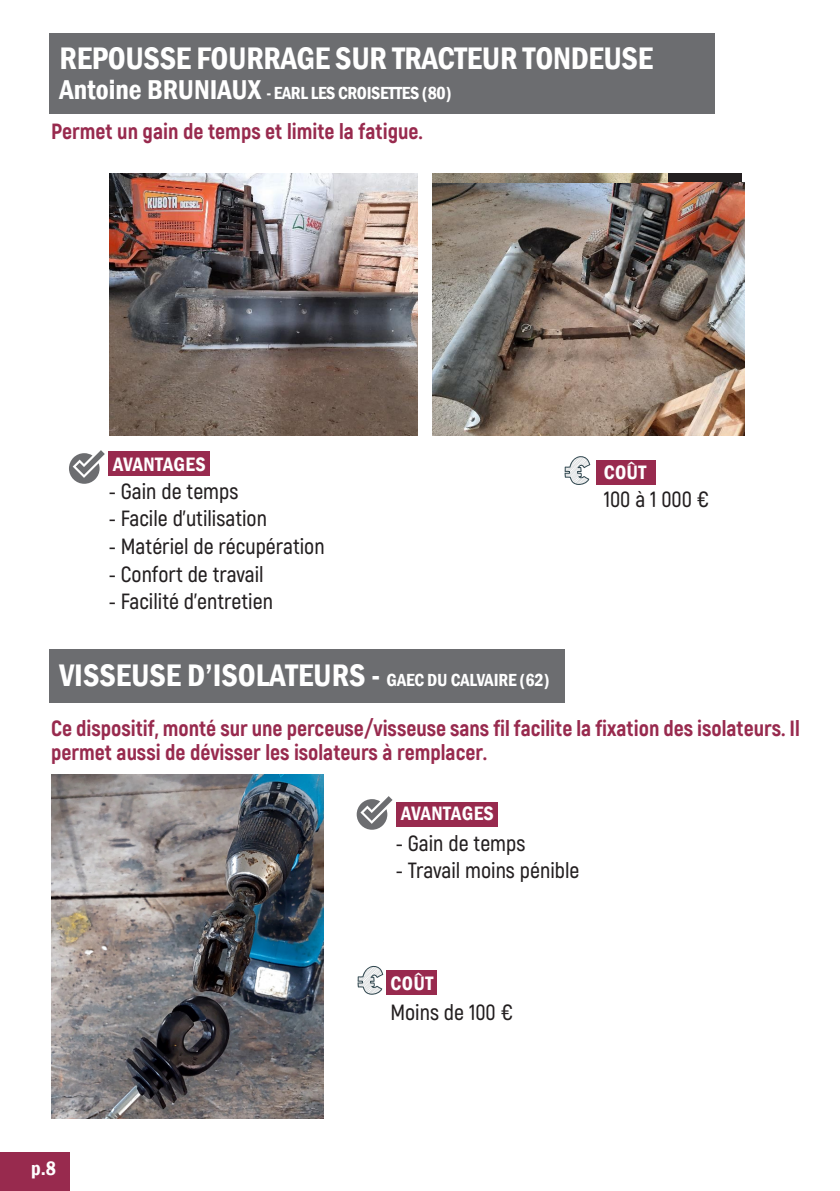
<style>
.page{position:relative;width:840px;height:1191px;background:#fff}
.page>*{position:absolute;margin:0;border:0;box-sizing:border-box;transform-origin:0 0}
.t1{font:600 condensed 32px "Franklin Gothic";letter-spacing:-.01em;color:#fff}
.t2{font:800 22px/24px "Akrobat";color:#982a4e}
.t3{font:600 22px "Akrobat";color:#231f20}
.t4{font:600 condensed 20px "Franklin Gothic";letter-spacing:.02em;color:#fff}
.t5{font:600 condensed 18px "Franklin Gothic";letter-spacing:-.02em;color:#fff}
.s1{font-size:28px}
.s2{font-size:18px}
</style>
<div class="page">
<div style="left:0;top:1152px;width:69px;height:39px;background:#982a4e"></div>
<div style="left:109px;top:451px;width:101px;height:25px;background:#982a4e"></div>
<div style="left:596px;top:459px;width:59px;height:25px;background:#982a4e"></div>
<div style="left:386px;top:970px;width:50px;height:25px;background:#982a4e"></div>
<div style="left:396px;top:801px;width:102px;height:25px;background:#982a4e"></div>
<img style="left:51px;top:774px;width:273px;height:345px">
<div style="left:49px;top:33px;width:665px;height:80px;background:#6c6d70"></div>
<img style="left:109px;top:173px;width:308px;height:262px">
<div style="left:49px;top:649px;width:515px;height:53px;background:#6c6d70"></div>
<svg style="left:69px;top:450px;width:36px;height:34px"></svg>
<svg style="left:564px;top:456px;width:26px;height:29px"></svg>
<svg style="left:356px;top:796px;width:36px;height:33px"></svg>
<svg style="left:357px;top:965px;width:26px;height:30px"></svg>
<img style="left:432px;top:183px;width:311px;height:253px">
<img style="left:432px;top:173px;width:235px;height:9px">
<p class="t1" style="left:60px;top:37px;width:594px">REPOUSSE FOURRAGE SUR TRACTEUR TONDEUSE</p>
<p class="t5" style="left:60px;top:81px;width:393px"><span class="s1">Antoine BRUNIAUX</span> - EARL LES CROISETTES (80)</p>
<p class="t2" style="left:51px;top:119px;width:373px">Permet un gain de temps et limite la fatigue.</p>
<p class="t4" style="left:113px;top:451px;width:94px">AVANTAGES</p>
<p class="t3" style="left:109px;top:477px;width:131px">- Gain de temps</p>
<p class="t3" style="left:109px;top:505px;width:160px">- Facile d’utilisation</p>
<p class="t3" style="left:109px;top:533px;width:217px">- Matériel de récupération</p>
<p class="t3" style="left:109px;top:560px;width:156px">- Confort de travail</p>
<p class="t3" style="left:109px;top:588px;width:166px">- Facilité d’entretien</p>
<p class="t4" style="left:603px;top:459px;width:44px">COÛT</p>
<p class="t3" style="left:603px;top:486px;width:107px">100 à 1 000 €</p>
<p class="t1" style="left:60px;top:653px;width:491px">VISSEUSE D’ISOLATEURS - <span class="s2">GAEC DU CALVAIRE (62)</span></p>
<p class="t2" style="left:51px;top:716px;width:749px">Ce dispositif, monté sur une perceuse/visseuse sans fil facilite la fixation des isolateurs. Il permet aussi de dévisser les isolateurs à remplacer.</p>
<p class="t4" style="left:401px;top:800px;width:94px">AVANTAGES</p>
<p class="t3" style="left:395px;top:829px;width:131px">- Gain de temps</p>
<p class="t3" style="left:395px;top:857px;width:185px">- Travail moins pénible</p>
<p class="t4" style="left:31px;top:1155px;width:26px">p.8</p>
<p class="t4" style="left:390px;top:969px;width:44px">COÛT</p>
<p class="t3" style="left:390px;top:999px;width:124px">Moins de 100 €</p>
</div>
